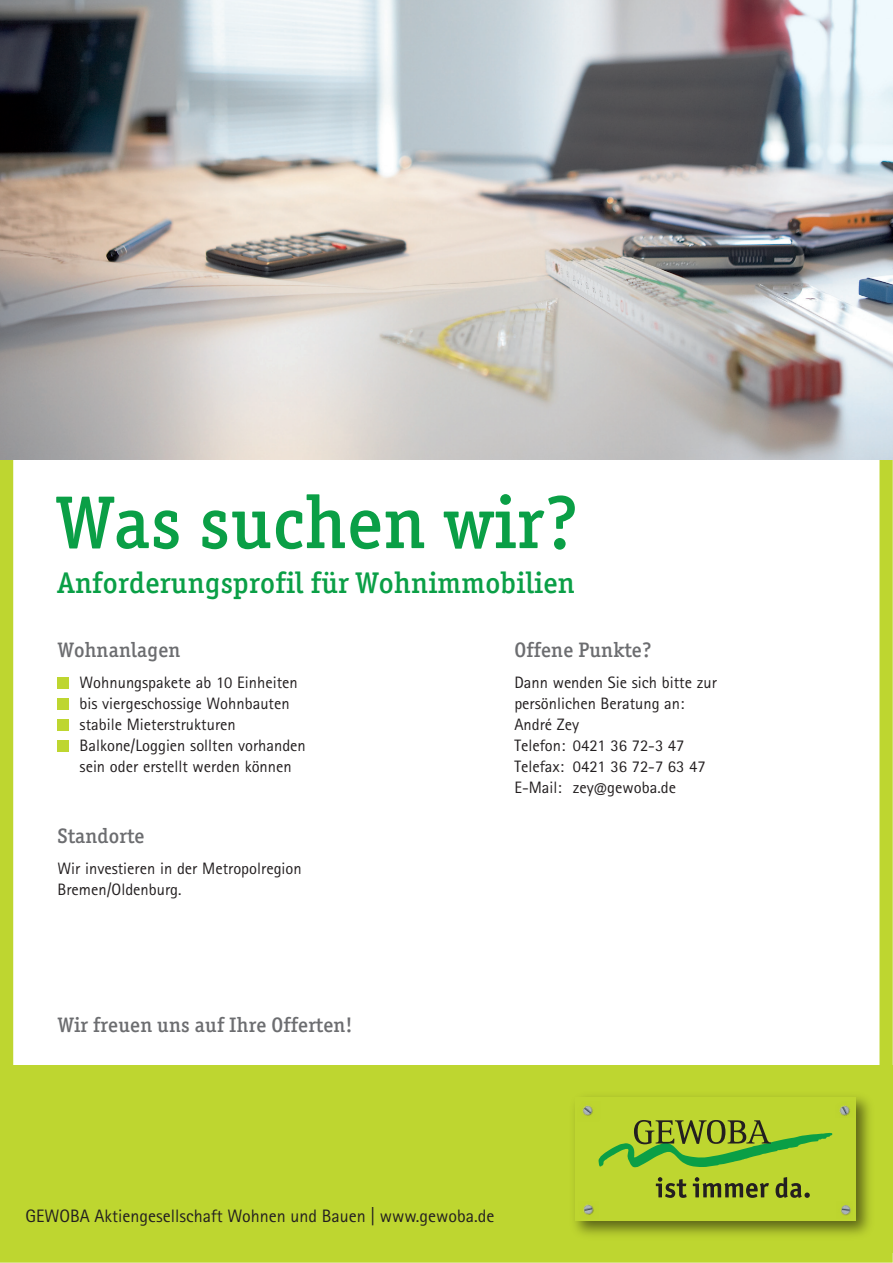
<style>
.page{position:relative;width:893px;height:1263px;background:#fff}
.page>*{position:absolute;margin:0;border:0;box-sizing:border-box;transform-origin:0 0}
.t1{font:500 75px "Officina Serif ITC Pro";letter-spacing:.01em;color:#0a9f46}
.t2{font:500 30px "Officina Serif ITC Pro";letter-spacing:.01em;color:#0a9f46}
.t3{font:500 21px "Officina Serif ITC Pro";letter-spacing:.01em;color:#6c6d70}
.t4{font:18px "Rotis Sans Serif Std";color:#231f20}
.t5{font:16.5px/21px "Rotis Sans Serif Std";color:#231f20}
</style>
<div class="page">
<div style="left:0;top:1066px;width:893px;height:187px;background:#bed630"></div>
<div style="left:0;top:393px;width:893px;height:869px;border:13px solid #bed630"></div>
<img style="left:0;top:0;width:893px;height:459px">
<img style="left:574px;top:1096px;width:296px;height:139px">
<div style="left:575px;top:1097px;width:280px;height:124px;background:#bed630"></div>
<svg style="left:599px;top:1120px;width:233px;height:47px"></svg>
<img style="left:574px;top:1096px;width:35px;height:35px">
<img style="left:826px;top:1096px;width:39px;height:34px">
<img style="left:575px;top:1204px;width:26px;height:18px">
<img style="left:840px;top:1205px;width:11px;height:11px">
<svg style="left:656px;top:1177px;width:31px;height:21px"></svg>
<svg style="left:693px;top:1177px;width:76px;height:21px"></svg>
<svg style="left:776px;top:1177px;width:34px;height:21px"></svg>
<div style="left:58px;top:677px;width:11px;height:11px;background:#bed630"></div>
<div style="left:58px;top:698px;width:11px;height:11px;background:#bed630"></div>
<div style="left:58px;top:719px;width:11px;height:11px;background:#bed630"></div>
<div style="left:58px;top:740px;width:11px;height:11px;background:#bed630"></div>
<h1 class="t1" style="left:58px;top:477px;width:523px">Was suchen wir?</h1>
<h2 class="t2" style="left:58px;top:565px;width:519px">Anforderungsprofil für Wohnimmobilien</h2>
<p class="t3" style="left:58px;top:637px;width:124px">Wohnanlagen</p>
<p class="t5" style="left:80px;top:672px;width:228px">Wohnungspakete ab 10 Einheiten bis viergeschossige Wohnbauten stabile Mieterstrukturen<br>Balkone/Loggien sollten vorhanden sein oder erstellt werden können</p>
<p class="t3" style="left:58px;top:823px;width:89px">Standorte</p>
<p class="t5" style="left:58px;top:858px;width:246px">Wir investieren in der Metropolregion<br>Bremen/Oldenburg.</p>
<p class="t3" style="left:58px;top:1012px;width:296px">Wir freuen uns auf Ihre Offerten!</p>
<p class="t3" style="left:514px;top:637px;width:139px">Offene Punkte?</p>
<p class="t5" style="left:514px;top:672px;width:204px">Dann wenden Sie sich bitte zur persönlichen Beratung an:<br>André Zey<br>Telefon: 0421 36 72-3 47<br>Telefax: 0421 36 72-7 63 47<br>E-Mail: zey@gewoba.de</p>
<p class="t4" style="left:26px;top:1205px;width:470px">GEWOBA Aktiengesellschaft Wohnen und Bauen | www.gewoba.de</p>
</div>
